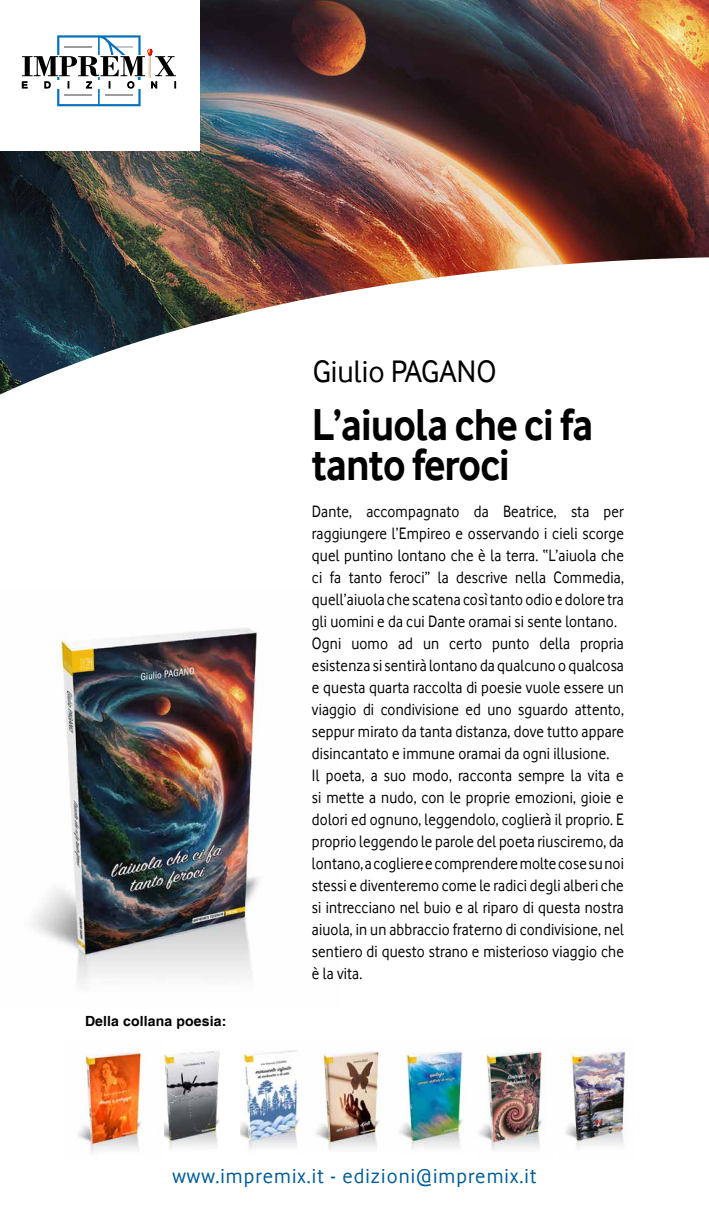
<style>
.page{position:relative;width:709px;height:1219px;background:#fff}
.page>*{position:absolute;margin:0;border:0;box-sizing:border-box;transform-origin:0 0}
.t1{font:700 46px/40px "Vodafone Rg";letter-spacing:-.02em;color:#000;scale:.93 1}
.t2{font:32px "Vodafone";color:#000}
.t3{font:21.4px "Vodafone";letter-spacing:.05em;color:#005c98}
.t4{font:17px/22px "Vodafone";letter-spacing:.01em;color:#000;scale:.92 1}
.t5{font:700 14px "Helvetica";letter-spacing:.01em;color:#000}
</style>
<div class="page">
<img style="left:32px;top:627px;width:226px;height:357px">
<img style="left:0;top:0;width:709px;height:394px">
<div style="left:0;top:0;width:199px;height:150px;background:#fff"></div>
<svg style="left:22px;top:35px;width:154px;height:71px"></svg>
<img style="left:315px;top:1051px;width:67px;height:99px">
<img style="left:164px;top:1051px;width:56px;height:98px">
<img style="left:565px;top:1048px;width:62px;height:100px">
<img style="left:240px;top:1050px;width:59px;height:99px">
<img style="left:399px;top:1051px;width:65px;height:98px">
<img style="left:77px;top:1052px;width:67px;height:100px">
<img style="left:478px;top:1051px;width:67px;height:99px">
<h2 class="t2" style="left:313px;top:353px;width:185px">Giulio PAGANO</h2>
<h1 class="t1" style="left:312px;top:404px;width:304px">L’aiuola che ci fa tanto feroci</h1>
<p class="t5" style="left:85px;top:1013px;width:143px">Della collana poesia:</p>
<p class="t4" style="left:312px;top:501px;width:340px">Dante, accompagnato da Beatrice, sta per raggiungere l’Empireo e osservando i cieli scorge quel puntino lontano che è la terra. “L’aiuola che ci fa tanto feroci” la descrive nella Commedia, quell’aiuola che scatena così tanto odio e dolore tra gli uomini e da cui Dante oramai si sente lontano.<br>Ogni uomo ad un certo punto della propria esistenza si sentirà lontano da qualcuno o qualcosa e questa quarta raccolta di poesie vuole essere un viaggio di condivisione ed uno sguardo attento, seppur mirato da tanta distanza, dove tutto appare disincantato e immune oramai da ogni illusione.<br>Il poeta, a suo modo, racconta sempre la vita e si mette a nudo, con le proprie emozioni, gioie e dolori ed ognuno, leggendolo, coglierà il proprio. E proprio leggendo le parole del poeta riusciremo, da lontano, a cogliere e comprendere molte cose su noi stessi e diventeremo come le radici degli alberi che si intrecciano nel buio e al riparo di questa nostra aiuola, in un abbraccio fraterno di condivisione, nel sentiero di questo strano e misterioso viaggio che è la vita.</p>
<p class="t3" style="left:172px;top:1164px;width:365px">www.impremix.it - edizioni@impremix.it</p>
</div>
